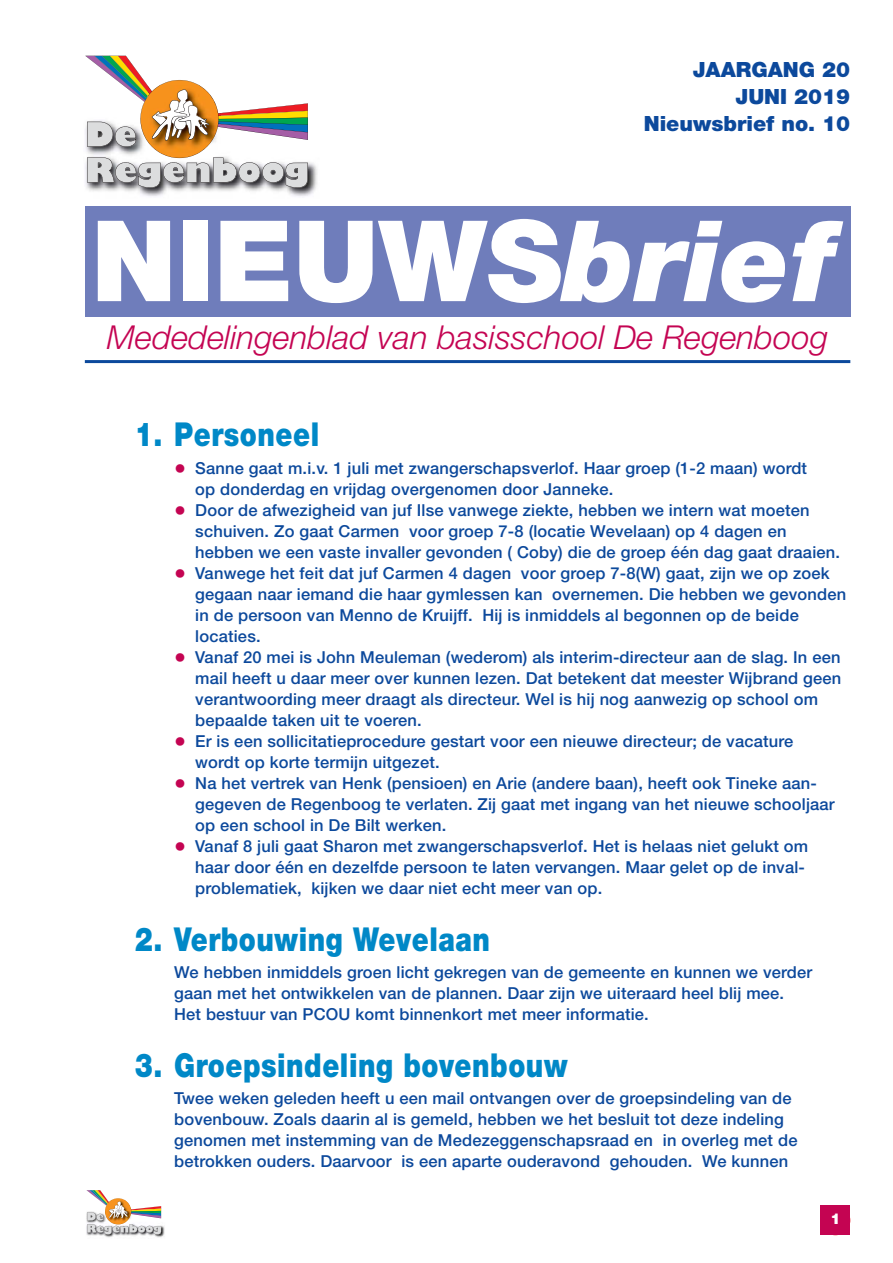
<style>
.page{position:relative;width:893px;height:1263px;background:#fff}
.page>*{position:absolute;margin:0;border:0;box-sizing:border-box;transform-origin:0 0}
.t1{font:900 112.5px "Helvetica Neue";color:#fff}
.t2{font:900 33px "Helvetica Neue";letter-spacing:.02em;color:#0088c7;scale:.82 1}
.t3{font:italic 300 33px "Helvetica Neue";color:#c40452}
.t4{font:900 21px/27px "Helvetica Neue";color:#0c499c;text-align:right}
.t5{font:500 16.5px/21px "Helvetica Neue";letter-spacing:.01em;color:#0c499c}
.t6{font:900 15px "Helvetica Neue";color:#fff}
.s1{font-style:italic}
.s2{font-size:24px;color:#c40452}
</style>
<div class="page">
<img style="left:87px;top:162px;width:230px;height:35px">
<svg style="left:85px;top:56px;width:224px;height:132px"></svg>
<div style="left:85px;top:206px;width:765px;height:111px;background:#6f7dbb"></div>
<hr style="left:85px;top:360px;width:765px;height:3px;background:#0c499c">
<img style="left:86px;top:1213px;width:79px;height:25px">
<svg style="left:87px;top:1190px;width:75px;height:44px"></svg>
<div style="left:820px;top:1206px;width:30px;height:29px;background:#c40452"></div>
<p class="t4" style="left:644px;top:58px;width:208px">JAARGANG 20<br>JUNI 2019<br>Nieuwsbrief no. 10</p>
<h1 class="t1" style="left:91px;top:221px;width:745px">NIEUWS<span class="s1">brief</span></h1>
<h2 class="t3" style="left:107px;top:326px;width:723px">Mededelingenblad van basisschool De Regenboog</h2>
<h2 class="t2" style="left:135px;top:422px;width:226px">1. Personeel</h2>
<p class="t5" style="left:195px;top:459px;width:613px;text-indent:-21px"><span class="s2">•</span> Sanne gaat m.i.v. 1 juli met zwangerschapsverlof. Haar groep (1-2 maan) wordt op donderdag en vrijdag overgenomen door Janneke.</p>
<p class="t5" style="left:195px;top:501px;width:646px;text-indent:-21px"><span class="s2">•</span> Door de afwezigheid van juf Ilse vanwege ziekte, hebben we intern wat moeten schuiven. Zo gaat Carmen voor groep 7-8 (locatie Wevelaan) op 4 dagen en hebben we een vaste invaller gevonden ( Coby) die de groep één dag gaat draaien.</p>
<p class="t5" style="left:195px;top:564px;width:652px;text-indent:-21px"><span class="s2">•</span> Vanwege het feit dat juf Carmen 4 dagen voor groep 7-8(W) gaat, zijn we op zoek gegaan naar iemand die haar gymlessen kan overnemen. Die hebben we gevonden in de persoon van Menno de Kruijff. Hij is inmiddels al begonnen op de beide locaties.</p>
<p class="t5" style="left:195px;top:648px;width:647px;text-indent:-21px"><span class="s2">•</span> Vanaf 20 mei is John Meuleman (wederom) als interim-directeur aan de slag. In een mail heeft u daar meer over kunnen lezen. Dat betekent dat meester Wijbrand geen verantwoording meer draagt als directeur. Wel is hij nog aanwezig op school om bepaalde taken uit te voeren.</p>
<p class="t5" style="left:195px;top:732px;width:599px;text-indent:-21px"><span class="s2">•</span> Er is een sollicitatieprocedure gestart voor een nieuwe directeur; de vacature wordt op korte termijn uitgezet.</p>
<p class="t5" style="left:195px;top:774px;width:641px;text-indent:-21px"><span class="s2">•</span> Na het vertrek van Henk (pensioen) en Arie (andere baan), heeft ook Tineke aan&shy;gegeven de Regenboog te verlaten. Zij gaat met ingang van het nieuwe schooljaar op een school in De Bilt werken.</p>
<p class="t5" style="left:195px;top:837px;width:614px;text-indent:-21px"><span class="s2">•</span> Vanaf 8 juli gaat Sharon met zwangerschapsverlof. Het is helaas niet gelukt om haar door één en dezelfde persoon te laten vervangen. Maar gelet op de inval&shy;problematiek, kijken we daar niet echt meer van op.</p>
<h2 class="t2" style="left:135px;top:927px;width:435px">2. Verbouwing Wevelaan</h2>
<p class="t5" style="left:174px;top:963px;width:640px">We hebben inmiddels groen licht gekregen van de gemeente en kunnen we verder gaan met het ontwikkelen van de plannen. Daar zijn we uiteraard heel blij mee.<br>Het bestuur van PCOU komt binnenkort met meer informatie.</p>
<h2 class="t2" style="left:135px;top:1053px;width:529px">3. Groepsindeling bovenbouw</h2>
<p class="t5" style="left:174px;top:1089px;width:625px">Twee weken geleden heeft u een mail ontvangen over de groepsindeling van de bovenbouw. Zoals daarin al is gemeld, hebben we het besluit tot deze indeling genomen met instemming van de Medezeggenschapsraad en in overleg met de betrokken ouders. Daarvoor is een aparte ouderavond gehouden. We kunnen</p>
<p class="t6" style="left:830px;top:1214px;width:12px">1</p>
</div>
